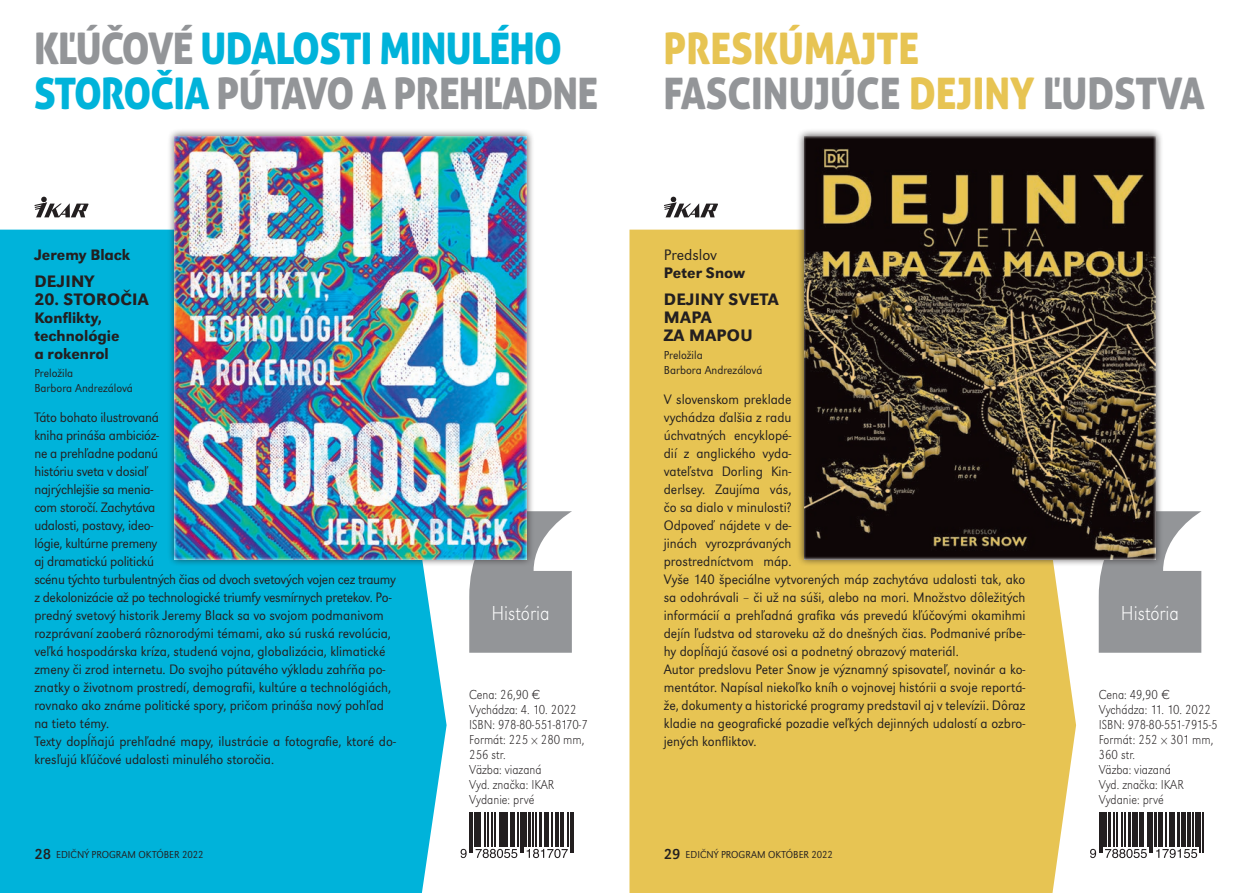
<style>
.page{position:relative;width:1259px;height:893px;background:#fff}
.page>*{position:absolute;margin:0;border:0;box-sizing:border-box;transform-origin:0 0}
.Headline{font:43.5px/45px "Aller Display";letter-spacing:-.02em;color:#00b3da;scale:.9 1}
.Headline-2{font:43.5px/45px "Aller Display";color:#939598;scale:.9 1}
.Žáner{font:300 expanded 21px "URW Grotesk TOT";color:#fff;scale:.9 1}
.Titul{font:500 17.25px/18px "URW Grotesk TOT";letter-spacing:.015em;color:#231f20}
.Autor{font:500 15.75px/18px "URW Grotesk TOT";color:#231f20}
.t1{font:15px "URW Grotesk TOT";color:#231f20}
.Text{font:300 14.25px/18px "URW Grotesk TOT";color:#231f20;scale:.95 1}
.Text-2{font:300 14.25px/18px "URW Grotesk TOT";letter-spacing:-.02em;color:#231f20;scale:.95 1}
.Data{font:300 expanded 13.5px "URW Grotesk TOT";color:#231f20;scale:.9 1}
.Prelozil{font:300 12px/15px "URW Grotesk TOT";color:#231f20;scale:.95 1}
.t2{font:300 10.5px "URW Grotesk TOT";letter-spacing:.005em;color:#231f20;scale:.95 1}
.s1{color:#939598}
.s2{color:#e7c453}
.s3{font-weight:300}
</style>
<div class="page">
<div style="left:0;top:230px;width:446px;height:663px;background:#00b3da"></div>
<div style="left:629px;top:230px;width:447px;height:663px;background:#e7c453"></div>
<hr style="left:470px;top:812px;width:1px;height:41px;background:#231f20">
<hr style="left:472px;top:812px;width:1px;height:41px;background:#231f20">
<hr style="left:474px;top:812px;width:3px;height:34px;background:#231f20">
<hr style="left:478px;top:812px;width:2px;height:34px;background:#231f20">
<hr style="left:484px;top:812px;width:1px;height:34px;background:#231f20">
<hr style="left:487px;top:812px;width:1px;height:34px;background:#231f20">
<hr style="left:491px;top:812px;width:2px;height:34px;background:#231f20">
<hr style="left:495px;top:812px;width:1px;height:34px;background:#231f20">
<hr style="left:499px;top:812px;width:2px;height:34px;background:#231f20">
<hr style="left:502px;top:812px;width:1px;height:34px;background:#231f20">
<hr style="left:505px;top:812px;width:3px;height:34px;background:#231f20">
<hr style="left:510px;top:812px;width:1px;height:34px;background:#231f20">
<hr style="left:512px;top:812px;width:2px;height:34px;background:#231f20">
<hr style="left:518px;top:812px;width:1px;height:34px;background:#231f20">
<hr style="left:520px;top:812px;width:1px;height:41px;background:#231f20">
<hr style="left:522px;top:812px;width:1px;height:41px;background:#231f20">
<hr style="left:524px;top:812px;width:2px;height:34px;background:#231f20">
<hr style="left:529px;top:812px;width:2px;height:34px;background:#231f20">
<hr style="left:532px;top:812px;width:1px;height:34px;background:#231f20">
<hr style="left:535px;top:812px;width:1px;height:34px;background:#231f20">
<hr style="left:540px;top:812px;width:2px;height:34px;background:#231f20">
<hr style="left:544px;top:812px;width:2px;height:34px;background:#231f20">
<hr style="left:547px;top:812px;width:1px;height:34px;background:#231f20">
<hr style="left:552px;top:812px;width:1px;height:34px;background:#231f20">
<hr style="left:555px;top:812px;width:3px;height:34px;background:#231f20">
<hr style="left:560px;top:812px;width:1px;height:34px;background:#231f20">
<hr style="left:563px;top:812px;width:1px;height:34px;background:#231f20">
<hr style="left:567px;top:812px;width:1px;height:34px;background:#231f20">
<hr style="left:570px;top:812px;width:1px;height:41px;background:#231f20">
<hr style="left:572px;top:812px;width:1px;height:41px;background:#231f20">
<svg style="left:460px;top:849px;width:6px;height:9px"></svg>
<svg style="left:475px;top:849px;width:42px;height:9px"></svg>
<svg style="left:526px;top:849px;width:42px;height:9px"></svg>
<hr style="left:1099px;top:812px;width:1px;height:41px;background:#231f20">
<hr style="left:1101px;top:812px;width:1px;height:41px;background:#231f20">
<hr style="left:1103px;top:812px;width:3px;height:34px;background:#231f20">
<hr style="left:1107px;top:812px;width:3px;height:34px;background:#231f20">
<hr style="left:1113px;top:812px;width:1px;height:34px;background:#231f20">
<hr style="left:1116px;top:812px;width:1px;height:34px;background:#231f20">
<hr style="left:1121px;top:812px;width:1px;height:34px;background:#231f20">
<hr style="left:1124px;top:812px;width:1px;height:34px;background:#231f20">
<hr style="left:1128px;top:812px;width:3px;height:34px;background:#231f20">
<hr style="left:1132px;top:812px;width:1px;height:34px;background:#231f20">
<hr style="left:1134px;top:812px;width:3px;height:34px;background:#231f20">
<hr style="left:1139px;top:812px;width:1px;height:34px;background:#231f20">
<hr style="left:1141px;top:812px;width:3px;height:34px;background:#231f20">
<hr style="left:1147px;top:812px;width:1px;height:34px;background:#231f20">
<hr style="left:1149px;top:812px;width:1px;height:41px;background:#231f20">
<hr style="left:1151px;top:812px;width:1px;height:41px;background:#231f20">
<hr style="left:1154px;top:812px;width:2px;height:34px;background:#231f20">
<hr style="left:1158px;top:812px;width:2px;height:34px;background:#231f20">
<hr style="left:1161px;top:812px;width:1px;height:34px;background:#231f20">
<hr style="left:1166px;top:812px;width:1px;height:34px;background:#231f20">
<hr style="left:1169px;top:812px;width:3px;height:34px;background:#231f20">
<hr style="left:1173px;top:812px;width:1px;height:34px;background:#231f20">
<hr style="left:1176px;top:812px;width:3px;height:34px;background:#231f20">
<hr style="left:1181px;top:812px;width:2px;height:34px;background:#231f20">
<hr style="left:1184px;top:812px;width:1px;height:34px;background:#231f20">
<hr style="left:1187px;top:812px;width:4px;height:34px;background:#231f20">
<hr style="left:1192px;top:812px;width:1px;height:34px;background:#231f20">
<hr style="left:1195px;top:812px;width:3px;height:34px;background:#231f20">
<hr style="left:1199px;top:812px;width:2px;height:41px;background:#231f20">
<hr style="left:1202px;top:812px;width:1px;height:41px;background:#231f20">
<svg style="left:1090px;top:849px;width:6px;height:9px"></svg>
<svg style="left:1105px;top:849px;width:41px;height:9px"></svg>
<svg style="left:1156px;top:849px;width:41px;height:9px"></svg>
<svg style="left:469px;top:511px;width:103px;height:142px;background:#a3a4a7"></svg>
<svg style="left:1098px;top:511px;width:103px;height:142px;background:#a3a4a7"></svg>
<div style="left:167px;top:128px;width:367px;height:439px;background:#231f20;opacity:.75"></div>
<img style="left:174px;top:136px;width:354px;height:424px">
<div style="left:796px;top:128px;width:367px;height:439px;background:#231f20;opacity:.75"></div>
<svg style="left:803px;top:136px;width:354px;height:424px;background:#3b3020"></svg>
<svg style="left:34px;top:197px;width:55px;height:20px"></svg>
<svg style="left:664px;top:197px;width:54px;height:20px"></svg>
<p class="Headline" style="left:34px;top:26px;width:628px"><span class="s1">KĽÚČOVÉ</span> UDALOSTI MINULÉHO<br>STOROČIA <span class="s1">PÚTAVO A PREHĽADNE</span></p>
<p class="Headline-2" style="left:663px;top:26px;width:603px"><span class="s2">PRESKÚMAJTE<br></span>FASCINUJÚCE <span class="s2">DEJINY</span> ĽUDSTVA</p>
<p class="Autor" style="left:34px;top:245px;width:98px">Jeremy Black</p>
<p class="Titul" style="left:34px;top:272px;width:62px">DEJINY</p>
<p class="Titul" style="left:34px;top:290px;width:116px">20. STOROČIA</p>
<p class="Autor" style="left:34px;top:308px;width:87px">Konflikty, technológie a rokenrol</p>
<p class="Prelozil" style="left:34px;top:365px;width:105px">Preložila<br>Barbora Andrezálová</p>
<p class="Text-2" style="left:34px;top:408px;width:133px">Táto bohato ilustrovaná kniha prináša ambicióz&shy;ne a prehľadne podanú históriu sveta v dosiaľ najrýchlejšie sa menia&shy;com storočí. Zachytáva udalosti, postavy, ideo&shy;lógie, kultúrne premeny aj dramatickú politickú</p>
<p class="Text" style="left:34px;top:570px;width:382px">scénu týchto turbulentných čias od dvoch svetových vojen cez traumy z dekolonizácie až po technologické triumfy vesmírnych pretekov. Po&shy;predný svetový historik Jeremy Black sa vo svojom podmanivom rozprávaní zaoberá rôznorodými témami, ako sú ruská revolúcia, veľká hospodárska kríza, studená vojna, globalizácia, klimatické zmeny či zrod internetu. Do svojho pútavého výkladu zahŕňa po&shy;znatky o životnom prostredí, demografii, kultúre a technológiách, rovnako ako známe politické spory, pričom prináša nový pohľad na tieto témy.</p>
<p class="Text" style="left:34px;top:732px;width:382px">Texty dopĺňajú prehľadné mapy, ilustrácie a fotografie, ktoré do&shy;kresľujú kľúčové udalosti minulého storočia.</p>
<p class="Autor" style="left:664px;top:245px;width:83px"><span class="s3">Predslov<br></span>Peter Snow</p>
<p class="Titul" style="left:664px;top:290px;width:116px">DEJINY SVETA<br>MAPA<br>ZA MAPOU</p>
<p class="Prelozil" style="left:664px;top:347px;width:105px">Preložila<br>Barbora Andrezálová</p>
<p class="Text" style="left:664px;top:390px;width:382px">V slovenskom preklade<br>vychádza ďalšia z radu<br>úchvatných encyklopé-<br>dií z anglického vyda-<br>vateľstva Dorling Kin-<br>derlsey. Zaujíma vás,<br>čo sa dialo v minulosti?<br>Odpoveď nájdete v de-<br>jinách vyrozprávaných<br>prostredníctvom máp.<br>Vyše 140 špeciálne vytvorených máp zachytáva udalosti tak, ako sa odohrávali – či už na súši, alebo na mori. Množstvo dôležitých informácií a prehľadná grafika vás prevedú kľúčovými okamihmi dejín ľudstva od staroveku až do dnešných čias. Podmanivé príbe&shy;hy dopĺňajú časové osi a podnetný obrazový materiál.</p>
<p class="Text" style="left:664px;top:660px;width:382px;text-align:justify">Autor predslovu Peter Snow je významný spisovateľ, novinár a ko&shy;mentátor. Napísal niekoľko kníh o vojnovej histórii a svoje reportá&shy;že, dokumenty a historické programy predstavil aj v televízii. Dôraz kladie na geografické pozadie veľkých dejinných udalostí a ozbro&shy;jených konfliktov.</p>
<p class="Žáner" style="left:491px;top:601px;width:66px">História</p>
<p class="Žáner" style="left:1121px;top:601px;width:66px">História</p>
<p class="Data" style="left:1098px;top:686px;width:81px">Cena: 49,90 €</p>
<p class="Data" style="left:1098px;top:701px;width:126px">Vychádza: 11. 10. 2022</p>
<p class="Data" style="left:1098px;top:716px;width:133px">ISBN: 978-80-551-7915-5</p>
<p class="Data" style="left:1098px;top:731px;width:129px">Formát: 252 × 301 mm,</p>
<p class="Data" style="left:1098px;top:746px;width:42px">360 str.</p>
<p class="Data" style="left:1098px;top:761px;width:82px">Väzba: viazaná</p>
<p class="Data" style="left:1098px;top:776px;width:96px">Vyd. značka: IKAR</p>
<p class="Data" style="left:1098px;top:791px;width:74px">Vydanie: prvé</p>
<p class="Data" style="left:469px;top:686px;width:81px">Cena: 26,90 €</p>
<p class="Data" style="left:469px;top:701px;width:121px">Vychádza: 4. 10. 2022</p>
<p class="Data" style="left:469px;top:716px;width:133px">ISBN: 978-80-551-8170-7</p>
<p class="Data" style="left:469px;top:731px;width:129px">Formát: 225 × 280 mm,</p>
<p class="Data" style="left:469px;top:746px;width:42px">256 str.</p>
<p class="Data" style="left:469px;top:761px;width:82px">Väzba: viazaná</p>
<p class="Data" style="left:469px;top:776px;width:96px">Vyd. značka: IKAR</p>
<p class="Data" style="left:469px;top:791px;width:74px">Vydanie: prvé</p>
<p class="t1" style="left:34px;top:846px;width:18px">28</p>
<p class="t2" style="left:56px;top:849px;width:157px">EDIČNÝ PROGRAM OKTÓBER 2022</p>
<p class="t1" style="left:664px;top:846px;width:18px">29</p>
<p class="t2" style="left:685px;top:849px;width:157px">EDIČNÝ PROGRAM OKTÓBER 2022</p>
</div>
